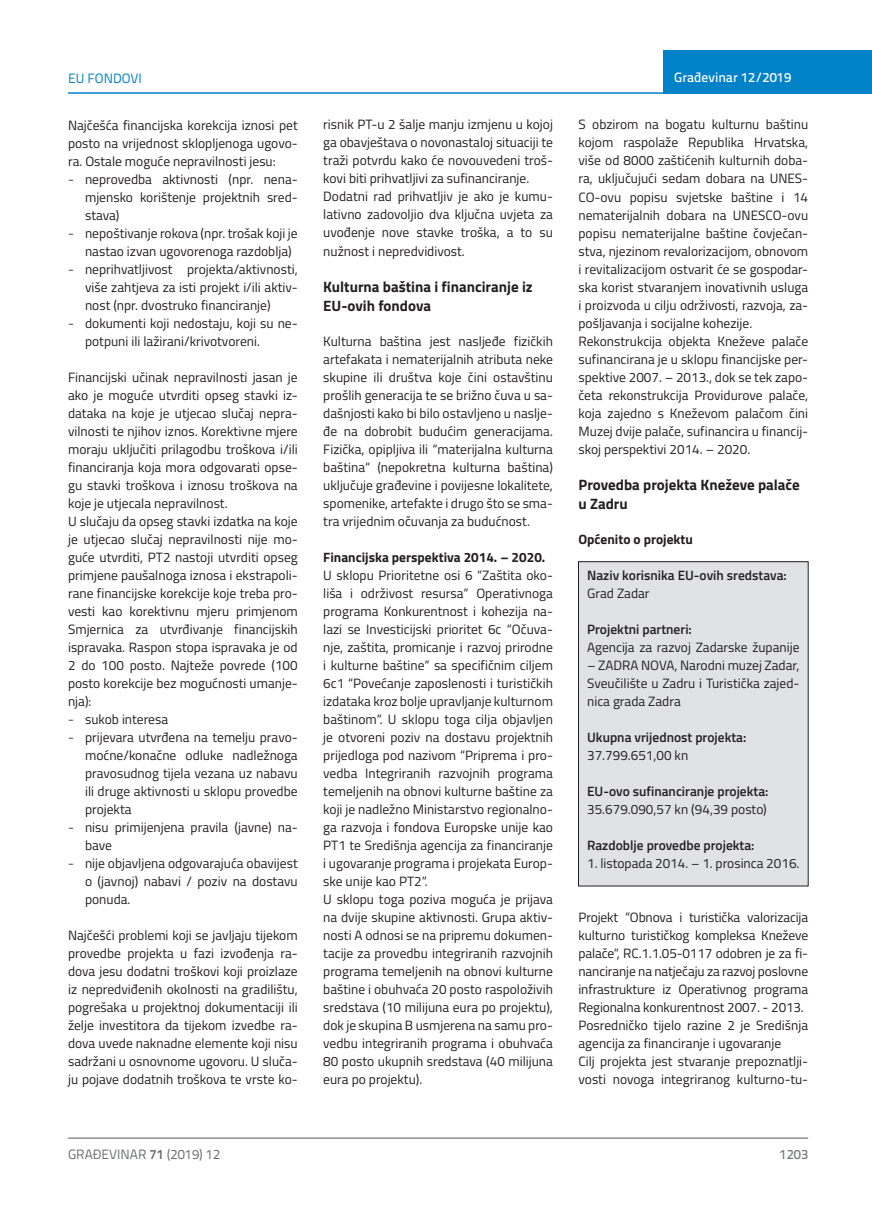
<style>
.page{position:relative;width:872px;height:1212px;background:#fff}
.page>*{position:absolute;margin:0;border:0;box-sizing:border-box;transform-origin:0 0}
.t1{font:700 15px/19.5px "Titillium";color:#231f20}
.t2{font:13.5px/18px "Titillium";color:#231f20;text-align:justify}
.t3{font:600 13.5px "Titillium";color:#231f20}
.t4{font:700 13.5px "Titillium";color:#231f20}
.t5{font:13.5px "Titillium Text 22 L";color:#6c6d70}
.t6{font:500 13.5px "Titillium Text 22 L";color:#fff}
.t7{font:13.5px "Titillium Text 22 L";color:#0082c8}
.t8{font:500 13.5px "Titillium Text 22 L";color:#787a7d}
.s1{font-family:"Titillium Text 22 L";font-weight:300}
.s2{font-weight:700}
</style>
<div class="page">
<div style="left:663px;top:50px;width:209px;height:44px;background:#0082c8"></div>
<hr style="left:68px;top:92px;width:804px;height:2px;background:#0082c8">
<hr style="left:68px;top:1138px;width:740px;height:1px;background:#57585a">
<div style="left:578px;top:562px;width:230px;height:324px;background:#e1e2e4"></div>
<div style="left:578px;top:561px;width:230px;height:325px;border:1px solid #231f20"></div>
<p class="t7" style="left:68px;top:68px;width:75px">EU FONDOVI</p>
<p class="t6" style="left:674px;top:67px;width:118px">Građevinar 12/2019</p>
<p class="t2" style="left:68px;top:115px;width:231px">Najčešća financijska korekcija iznosi pet posto na vrijednost sklopljenoga ugovo&shy;ra. Ostale moguće nepravilnosti jesu:</p>
<p class="t2" style="left:85px;top:169px;width:214px;text-indent:-17px"><span class="s1">-</span> neprovedba aktivnosti (npr. nena&shy;mjensko korištenje projektnih sred&shy;stava)</p>
<p class="t2" style="left:85px;top:223px;width:214px;text-indent:-17px"><span class="s1">-</span> nepoštivanje rokova (npr. trošak koji je nastao izvan ugovorenoga razdoblja)</p>
<p class="t2" style="left:85px;top:259px;width:214px;text-indent:-17px"><span class="s1">-</span> neprihvatljivost projekta/aktivnosti, više zahtjeva za isti projekt i/ili aktiv&shy;nost (npr. dvostruko financiranje)</p>
<p class="t2" style="left:85px;top:313px;width:214px;text-indent:-17px"><span class="s1">-</span> dokumenti koji nedostaju, koji su ne&shy;potpuni ili lažirani/krivotvoreni.</p>
<p class="t2" style="left:68px;top:367px;width:231px;text-align:left">Financijski učinak nepravilnosti jasan je ako je moguće utvrditi opseg stavki iz&shy;dataka na koje je utjecao slučaj nepra&shy;vilnosti te njihov iznos. Korektivne mjere moraju uključiti prilagodbu troškova i/ili financiranja koja mora odgovarati opse&shy;gu stavki troškova i iznosu troškova na koje je utjecala nepravilnost.<br>U slučaju da opseg stavki izdatka na koje je utjecao slučaj nepravilnosti nije mo&shy;guće utvrditi, PT2 nastoji utvrditi opseg primjene paušalnoga iznosa i ekstrapoli&shy;rane financijske korekcije koje treba pro&shy;vesti kao korektivnu mjeru primjenom Smjernica za utvrđivanje financijskih ispravaka. Raspon stopa ispravaka je od 2 do 100 posto. Najteže povrede (100 posto korekcije bez mogućnosti umanje&shy;nja):</p>
<p class="t2" style="left:68px;top:709px;width:102px"><span class="s1">-</span> sukob interesa</p>
<p class="t2" style="left:85px;top:727px;width:214px;text-indent:-17px"><span class="s1">-</span> prijevara utvrđena na temelju pravo&shy;moćne/konačne odluke nadležnoga pravosudnog tijela vezana uz nabavu ili druge aktivnosti u sklopu provedbe projekta</p>
<p class="t2" style="left:85px;top:818px;width:214px;text-indent:-17px"><span class="s1">-</span> nisu primijenjena pravila (javne) na&shy;bave</p>
<p class="t2" style="left:85px;top:854px;width:214px;text-indent:-17px"><span class="s1">-</span> nije objavljena odgovarajuća obavijest o (javnoj) nabavi / poziv na dostavu ponuda.</p>
<p class="t2" style="left:68px;top:926px;width:231px">Najčešći problemi koji se javljaju tijekom provedbe projekta u fazi izvođenja ra&shy;dova jesu dodatni troškovi koji proizlaze iz nepredviđenih okolnosti na gradilištu, pogrešaka u projektnoj dokumentaciji ili želje investitora da tijekom izvedbe ra&shy;dova uvede naknadne elemente koji nisu sadržani u osnovnome ugovoru. U sluča&shy;ju pojave dodatnih troškova te vrste ko-</p>
<p class="t2" style="left:323px;top:115px;width:231px;text-align:left">risnik PT-u 2 šalje manju izmjenu u kojoj ga obavještava o novonastaloj situaciji te traži potvrdu kako će novouvedeni troš&shy;kovi biti prihvatljivi za sufinanciranje.<br>Dodatni rad prihvatljiv je ako je kumu&shy;lativno zadovoljio dva ključna uvjeta za uvođenje nove stavke troška, a to su nužnost i nepredvidivost.</p>
<p class="t1" style="left:323px;top:276px;width:211px">Kulturna baština i financiranje iz<br>EU-ovih fondova</p>
<p class="t2" style="left:323px;top:331px;width:231px">Kulturna baština jest nasljeđe fizičkih artefakata i nematerijalnih atributa neke skupine ili društva koje čini ostavštinu prošlih generacija te se brižno čuva u sa&shy;dašnjosti kako bi bilo ostavljeno u naslje&shy;đe na dobrobit budućim generacijama.<br>Fizička, opipljiva ili “materijalna kulturna baština“ (nepokretna kulturna baština) uključuje građevine i povijesne lokalitete, spomenike, artefakte i drugo što se sma&shy;tra vrijednim očuvanja za budućnost.</p>
<p class="t4" style="left:323px;top:547px;width:224px">Financijska perspektiva 2014. – 2020.</p>
<p class="t2" style="left:323px;top:565px;width:231px;text-align:left">U sklopu Prioritetne osi 6 “Zaštita oko&shy;liša i održivost resursa“ Operativnoga programa Konkurentnost i kohezija na&shy;lazi se Investicijski prioritet 6c “Očuva&shy;nje, zaštita, promicanje i razvoj prirodne i kulturne baštine“ sa specifičnim ciljem 6c1 “Povećanje zaposlenosti i turističkih izdataka kroz bolje upravljanje kulturnom baštinom“. U sklopu toga cilja objavljen je otvoreni poziv na dostavu projektnih prijedloga pod nazivom “Priprema i pro&shy;vedba Integriranih razvojnih programa temeljenih na obnovi kulturne baštine za koji je nadležno Ministarstvo regionalno&shy;ga razvoja i fondova Europske unije kao PT1 te Središnja agencija za financiranje i ugovaranje programa i projekata Europ&shy;ske unije kao PT2“.<br>U sklopu toga poziva moguća je prijava na dvije skupine aktivnosti. Grupa aktiv&shy;nosti A odnosi se na pripremu dokumen&shy;tacije za provedbu integriranih razvojnih programa temeljenih na obnovi kulturne baštine i obuhvaća 20 posto raspoloživih sredstava (10 milijuna eura po projektu), dok je skupina B usmjerena na samu pro&shy;vedbu integriranih programa i obuhvaća 80 posto ukupnih sredstava (40 milijuna eura po projektu).</p>
<p class="t2" style="left:578px;top:115px;width:231px;text-align:left">S obzirom na bogatu kulturnu baštinu kojom raspolaže Republika Hrvatska, više od 8000 zaštićenih kulturnih doba&shy;ra, uključujući sedam dobara na UNES-CO-ovu popisu svjetske baštine i 14 nematerijalnih dobara na UNESCO-ovu popisu nematerijalne baštine čovječan&shy;stva, njezinom revalorizacijom, obnovom i revitalizacijom ostvarit će se gospodar&shy;ska korist stvaranjem inovativnih usluga i proizvoda u cilju održivosti, razvoja, za&shy;pošljavanja i socijalne kohezije.<br>Rekonstrukcija objekta Kneževe palače sufinancirana je u sklopu financijske per&shy;spektive 2007. – 2013., dok se tek zapo&shy;četa rekonstrukcija Providurove palače, koja zajedno s Kneževom palačom čini Muzej dvije palače, sufinancira u financij&shy;skoj perspektivi 2014. – 2020.</p>
<p class="t1" style="left:578px;top:474px;width:223px">Provedba projekta Kneževe palače u Zadru</p>
<p class="t4" style="left:578px;top:529px;width:116px">Općenito o projektu</p>
<p class="t3" style="left:587px;top:565px;width:201px">Naziv korisnika EU-ovih sredstava:</p>
<p class="t2" style="left:587px;top:583px;width:64px">Grad Zadar</p>
<p class="t3" style="left:587px;top:619px;width:106px">Projektni partneri:</p>
<p class="t2" style="left:587px;top:638px;width:214px">Agencija za razvoj Zadarske županije</p>
<p class="t2" style="left:587px;top:656px;width:214px">– ZADRA NOVA, Narodni muzej Zadar, Sveučilište u Zadru i Turistička zajed&shy;nica grada Zadra</p>
<p class="t3" style="left:587px;top:727px;width:161px">Ukupna vrijednost projekta:</p>
<p class="t2" style="left:587px;top:746px;width:103px">37.799.651,00 kn</p>
<p class="t3" style="left:587px;top:781px;width:183px">EU-ovo sufinanciranje projekta:</p>
<p class="t2" style="left:587px;top:800px;width:181px">35.679.090,57 kn (94,39 posto)</p>
<p class="t3" style="left:587px;top:835px;width:169px">Razdoblje provedbe projekta:</p>
<p class="t2" style="left:587px;top:854px;width:214px">1. listopada 2014. – 1. prosinca 2016.</p>
<p class="t2" style="left:578px;top:908px;width:231px;text-align:left">Projekt “Obnova i turistička valorizacija kulturno turističkog kompleksa Kneževe palače“, RC.1.1.05-0117 odobren je za fi&shy;nanciranje na natječaju za razvoj poslovne infrastrukture iz Operativnog programa Regionalna konkurentnost 2007. - 2013.<br>Posredničko tijelo razine 2 je Središnja agencija za financiranje i ugovaranje<br>Cilj projekta jest stvaranje prepoznatlji&shy;vosti novoga integriranog kulturno-tu-</p>
<p class="t5" style="left:68px;top:1144px;width:154px">GRAĐEVINAR <span class="s2">71</span> (2019) 12</p>
<p class="t8" style="left:779px;top:1144px;width:30px">1203</p>
</div>
